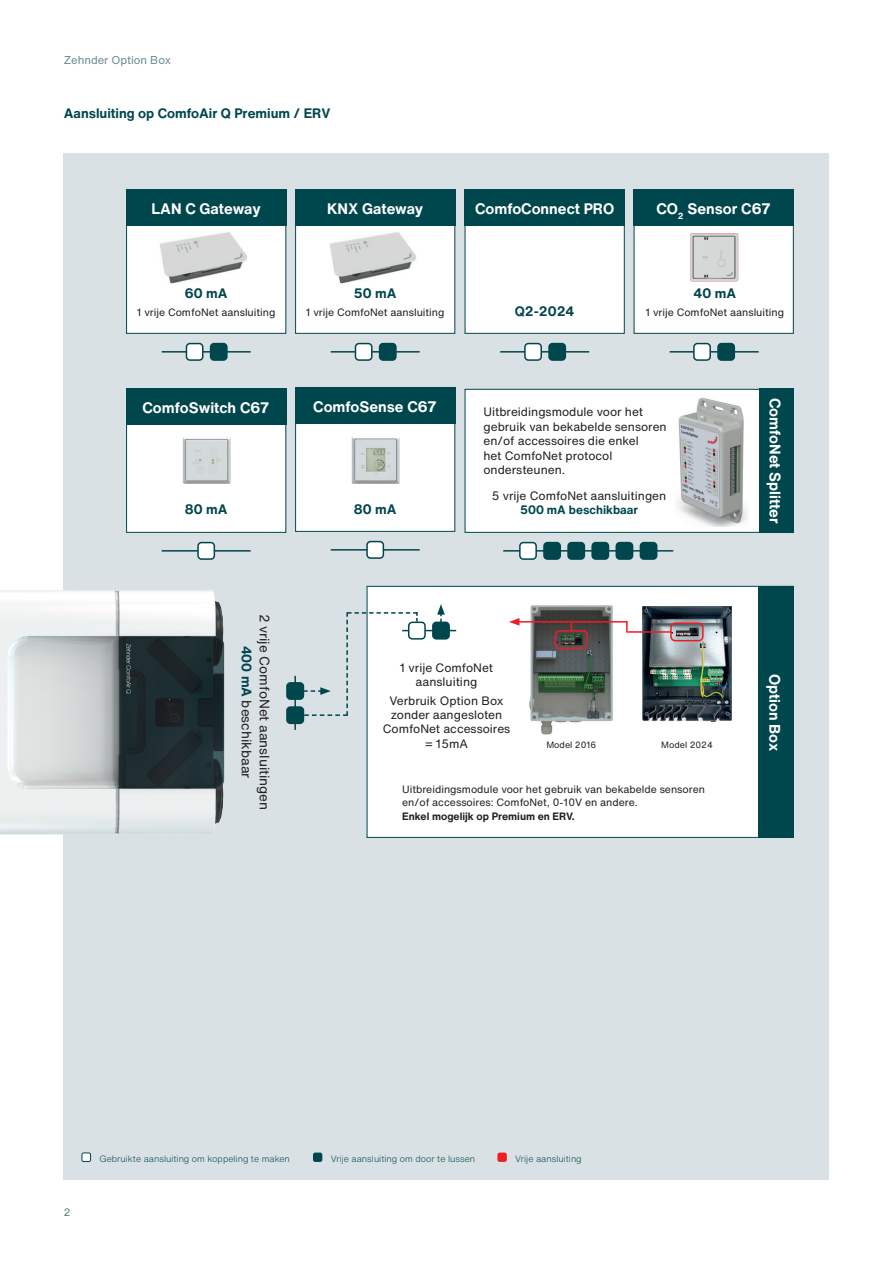
<style>
.page{position:relative;width:893px;height:1263px;background:#fff}
.page>*{position:absolute;margin:0;border:0;box-sizing:border-box;transform-origin:0 0}
.t1{font:700 15px "Helvetica Now Text";color:#fff}
.t2{font:700 13.5px "Helvetica Now Text";color:#00464d}
.t3{font:13.5px/18px "Helvetica Now Text";color:#231f20;text-align:center}
.t4{font:12px/14.4px "Helvetica Now Text";color:#231f20;text-align:center}
.t5{font:700 12px "Helvetica Now Text";color:#00464d}
.t6{font:11.25px "Helvetica Now Text";color:#6a8b93}
.t7{font:10.5px/13.5px "Helvetica Now Text";color:#231f20}
.t8{font:700 10.5px "Helvetica Now Text";color:#231f20}
.t9{font:300 10.5px "Helvetica Now Text";color:#00464d}
.t10{font:300 9px "Helvetica Now Text";color:#00464d}
.t11{font:9px "Helvetica Now Text";color:#231f20}
.s1{font-weight:700;color:#00464d}
</style>
<div class="page">
<div style="left:64px;top:154px;width:765px;height:1026px;background:#dae1e4"></div>
<div style="left:367px;top:586px;width:427px;height:252px;background:#fff;border:1px solid #00464d"></div>
<div style="left:465px;top:389px;width:329px;height:144px;background:#fff;border:1px solid #00464d"></div>
<img style="left:0;top:586px;width:225px;height:252px">
<div style="left:759px;top:389px;width:35px;height:144px;background:#00464d"></div>
<div style="left:758px;top:587px;width:36px;height:251px;background:#00464d"></div>
<div style="left:313px;top:1152px;width:9px;height:10px;background:#00464d;border-radius:2px"></div>
<div style="left:497px;top:1152px;width:10px;height:10px;background:#ee1d23;border-radius:2px"></div>
<div style="left:82px;top:1153px;width:9px;height:8px;background:#fff;border-radius:2px"></div>
<div style="left:82px;top:1152px;width:9px;height:10px;border:1px solid #00464d;border-radius:2px"></div>
<img style="left:677px;top:397px;width:71px;height:130px">
<div style="left:543px;top:542px;width:18px;height:18px;background:#00464d;border-radius:4px"></div>
<div style="left:567px;top:542px;width:18px;height:18px;background:#00464d;border-radius:4px"></div>
<div style="left:591px;top:542px;width:18px;height:18px;background:#00464d;border-radius:4px"></div>
<div style="left:615px;top:542px;width:18px;height:18px;background:#00464d;border-radius:4px"></div>
<hr style="left:503px;top:550px;width:170px;height:2px;background:#00464d">
<div style="left:640px;top:542px;width:17px;height:18px;background:#00464d;border-radius:4px"></div>
<div style="left:520px;top:543px;width:16px;height:16px;background:#fff;border-radius:4px"></div>
<div style="left:519px;top:542px;width:18px;height:18px;border:2px solid #00464d;border-radius:4px"></div>
<div style="left:286px;top:682px;width:18px;height:18px;background:#00464d;border-radius:4px"></div>
<hr style="left:294px;top:676px;width:2px;height:54px;background:#00464d">
<div style="left:287px;top:707px;width:16px;height:16px;background:#00464d;border-radius:4px"></div>
<div style="left:286px;top:706px;width:18px;height:18px;border:2px solid #00464d;border-radius:4px"></div>
<hr style="left:162px;top:351px;width:89px;height:2px;background:#00464d">
<div style="left:211px;top:344px;width:16px;height:16px;background:#00464d;border-radius:4px"></div>
<div style="left:210px;top:343px;width:18px;height:18px;border:2px solid #00464d;border-radius:4px"></div>
<div style="left:186px;top:344px;width:17px;height:16px;background:#fff;border-radius:4px"></div>
<div style="left:186px;top:343px;width:17px;height:18px;border:2px solid #00464d;border-radius:4px"></div>
<div style="left:126px;top:190px;width:160px;height:144px;background:#fff;border:1px solid #00464d"></div>
<img style="left:160px;top:232px;width:88px;height:51px">
<div style="left:126px;top:190px;width:160px;height:36px;background:#00464d"></div>
<hr style="left:500px;top:351px;width:89px;height:2px;background:#00464d">
<div style="left:549px;top:344px;width:16px;height:16px;background:#00464d;border-radius:4px"></div>
<div style="left:548px;top:343px;width:18px;height:18px;border:2px solid #00464d;border-radius:4px"></div>
<div style="left:525px;top:344px;width:16px;height:16px;background:#fff;border-radius:4px"></div>
<div style="left:524px;top:343px;width:18px;height:18px;border:2px solid #00464d;border-radius:4px"></div>
<div style="left:465px;top:190px;width:160px;height:144px;background:#fff;border:1px solid #00464d"></div>
<div style="left:465px;top:190px;width:160px;height:36px;background:#00464d"></div>
<hr style="left:331px;top:351px;width:89px;height:2px;background:#00464d">
<div style="left:380px;top:344px;width:16px;height:16px;background:#00464d;border-radius:4px"></div>
<div style="left:379px;top:343px;width:18px;height:18px;border:2px solid #00464d;border-radius:4px"></div>
<div style="left:355px;top:344px;width:17px;height:16px;background:#fff;border-radius:4px"></div>
<div style="left:355px;top:343px;width:18px;height:18px;border:2px solid #00464d;border-radius:4px"></div>
<div style="left:295px;top:190px;width:160px;height:144px;background:#fff;border:1px solid #00464d"></div>
<img style="left:330px;top:232px;width:87px;height:51px">
<div style="left:295px;top:190px;width:160px;height:36px;background:#00464d"></div>
<hr style="left:670px;top:351px;width:89px;height:2px;background:#00464d">
<div style="left:634px;top:190px;width:160px;height:144px;background:#fff;border:1px solid #00464d"></div>
<div style="left:634px;top:190px;width:160px;height:36px;background:#00464d"></div>
<img style="left:690px;top:233px;width:48px;height:48px">
<hr style="left:162px;top:550px;width:89px;height:2px;background:#00464d">
<div style="left:198px;top:543px;width:16px;height:16px;background:#fff;border-radius:4px"></div>
<div style="left:197px;top:542px;width:18px;height:18px;border:2px solid #00464d;border-radius:4px"></div>
<div style="left:126px;top:389px;width:160px;height:144px;background:#fff;border:1px solid #00464d"></div>
<div style="left:126px;top:389px;width:160px;height:36px;background:#00464d"></div>
<img style="left:183px;top:437px;width:48px;height:47px">
<hr style="left:331px;top:549px;width:89px;height:2px;background:#00464d">
<div style="left:367px;top:542px;width:16px;height:16px;background:#fff;border-radius:4px"></div>
<div style="left:366px;top:541px;width:18px;height:18px;border:2px solid #00464d;border-radius:4px"></div>
<div style="left:295px;top:388px;width:160px;height:144px;background:#fff;border:1px solid #00464d"></div>
<div style="left:295px;top:388px;width:160px;height:36px;background:#00464d"></div>
<img style="left:352px;top:436px;width:48px;height:48px">
<div style="left:718px;top:344px;width:16px;height:16px;background:#00464d;border-radius:4px"></div>
<div style="left:717px;top:343px;width:18px;height:18px;border:2px solid #00464d;border-radius:4px"></div>
<div style="left:694px;top:344px;width:16px;height:16px;background:#fff;border-radius:4px"></div>
<div style="left:693px;top:343px;width:18px;height:18px;border:2px solid #00464d;border-radius:4px"></div>
<img style="left:529px;top:605px;width:84px;height:130px">
<svg style="left:626px;top:623px;width:2px;height:10px"></svg>
<img style="left:642px;top:606px;width:89px;height:115px">
<hr style="left:517px;top:621px;width:111px;height:2px;background:#ee1d23">
<svg style="left:509px;top:618px;width:10px;height:8px"></svg>
<div style="left:555px;top:630px;width:33px;height:19px;border:2px solid #ee1d23;border-radius:4px"></div>
<div style="left:670px;top:622px;width:34px;height:19px;border:2px solid #ee1d23;border-radius:4px"></div>
<hr style="left:628px;top:631px;width:43px;height:2px;background:#ee1d23">
<svg style="left:437px;top:604px;width:8px;height:18px"></svg>
<svg style="left:303px;top:612px;width:115px;height:104px"></svg>
<div style="left:432px;top:622px;width:18px;height:18px;background:#00464d;border-radius:4px"></div>
<hr style="left:402px;top:630px;width:54px;height:1px;background:#00464d">
<div style="left:409px;top:622px;width:16px;height:17px;background:#fff;border-radius:4px"></div>
<div style="left:408px;top:622px;width:18px;height:18px;border:2px solid #00464d;border-radius:4px"></div>
<p class="t6" style="left:64px;top:51px;width:109px">Zehnder Option Box</p>
<p class="t2" style="left:64px;top:103px;width:268px">Aansluiting op ComfoAir Q Premium / ERV</p>
<p class="t1" style="left:152px;top:198px;width:111px">LAN C Gateway</p>
<p class="t2" style="left:185px;top:283px;width:44px">60 mA</p>
<p class="t7" style="left:137px;top:305px;width:140px">1 vrije ComfoNet aansluiting</p>
<p class="t1" style="left:327px;top:198px;width:98px">KNX Gateway</p>
<p class="t2" style="left:354px;top:283px;width:44px">50 mA</p>
<p class="t7" style="left:306px;top:305px;width:140px">1 vrije ComfoNet aansluiting</p>
<p class="t1" style="left:475px;top:198px;width:141px">ComfoConnect PRO</p>
<p class="t2" style="left:515px;top:301px;width:61px">Q2-2024</p>
<p class="t1" style="left:656px;top:198px;width:116px">CO<sub>2</sub> Sensor C67</p>
<p class="t2" style="left:693px;top:283px;width:44px">40 mA</p>
<p class="t7" style="left:645px;top:305px;width:140px">1 vrije ComfoNet aansluiting</p>
<p class="t1" style="left:143px;top:397px;width:129px">ComfoSwitch C67</p>
<p class="t2" style="left:185px;top:499px;width:44px">80 mA</p>
<p class="t1" style="left:313px;top:396px;width:125px">ComfoSense C67</p>
<p class="t2" style="left:354px;top:499px;width:44px">80 mA</p>
<p class="t4" style="left:483px;top:404px;width:185px;text-align:left">Uitbreidingsmodule voor het gebruik van bekabelde sensoren en/of accessoires die enkel<br>het ComfoNet protocol ondersteunen.</p>
<p class="t4" style="left:492px;top:488px;width:176px">5 vrije ComfoNet aansluitingen</p>
<p class="t5" style="left:520px;top:501px;width:119px">500 mA beschikbaar</p>
<p class="t1" style="left:786px;top:398px;width:127px;rotate:90deg">ComfoNet Splitter</p>
<p class="t3" style="left:274px;top:613px;width:198px;rotate:90deg">2 vrije ComfoNet aansluitingen<br><span class="s1">400 mA</span> beschikbaar</p>
<p class="t4" style="left:400px;top:660px;width:95px">1 vrije ComfoNet aansluiting</p>
<p class="t4" style="left:383px;top:693px;width:129px">Verbruik Option Box zonder aangesloten<br>ComfoNet accessoires = 15mA</p>
<p class="t11" style="left:546px;top:738px;width:51px">Model 2016</p>
<p class="t11" style="left:661px;top:738px;width:53px">Model 2024</p>
<p class="t7" style="left:402px;top:782px;width:304px">Uitbreidingsmodule voor het gebruik van bekabelde sensoren en/of accessoires: ComfoNet, 0-10V en andere.</p>
<p class="t8" style="left:402px;top:808px;width:174px">Enkel mogelijk op Premium en ERV.</p>
<p class="t1" style="left:786px;top:674px;width:79px;rotate:90deg">Option Box</p>
<p class="t9" style="left:64px;top:1204px;width:8px">2</p>
<p class="t10" style="left:99px;top:1152px;width:192px">Gebruikte aansluiting om koppeling te maken</p>
<p class="t10" style="left:331px;top:1152px;width:146px">Vrije aansluiting om door te lussen</p>
<p class="t10" style="left:515px;top:1152px;width:68px">Vrije aansluiting</p>
</div>
